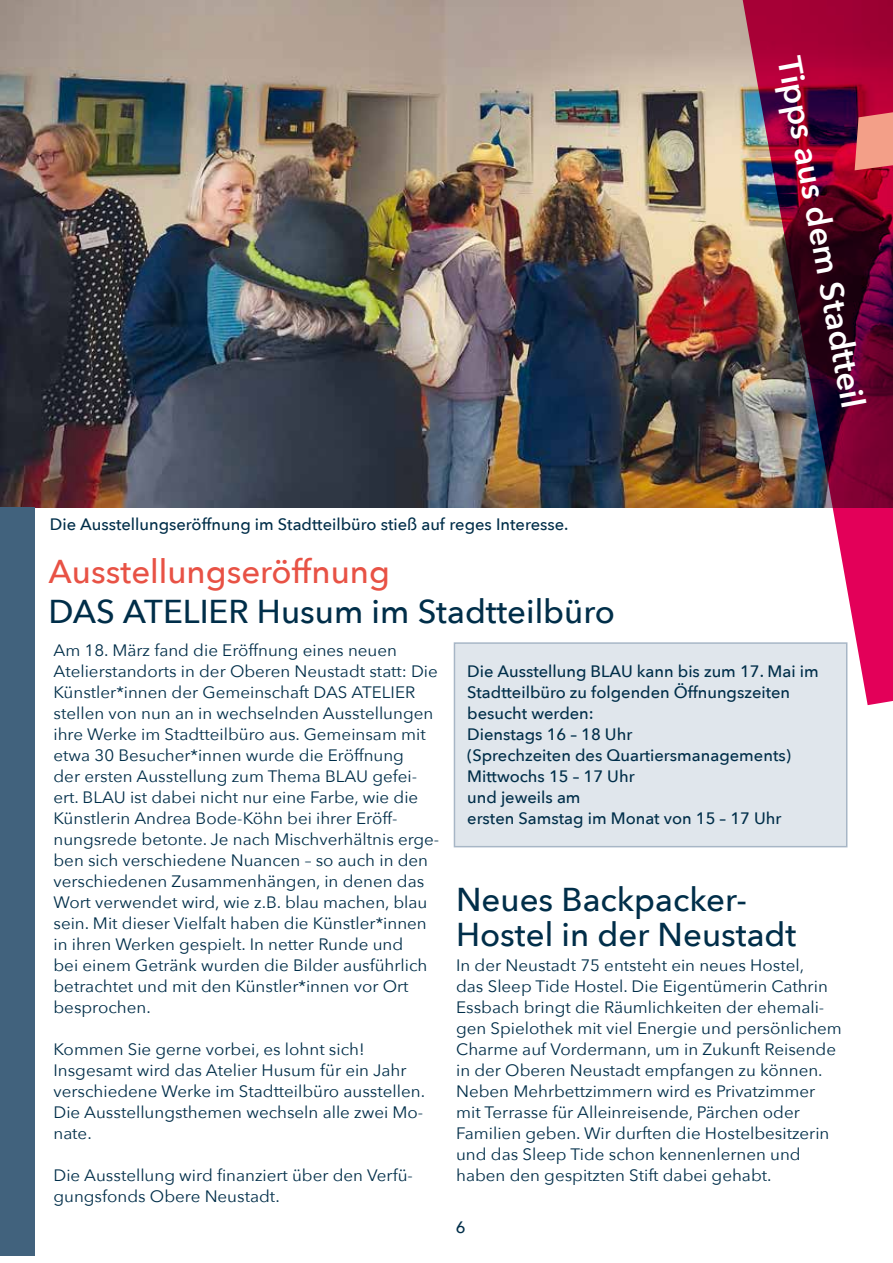
<style>
.page{position:relative;width:893px;height:1263px;background:#fff}
.page>*{position:absolute;margin:0;border:0;box-sizing:border-box;transform-origin:0 0}
.t1{font:500 33px/35.1px "Avenir Next";color:#002e49}
.t2{font:500 33px "Avenir Next";color:#e85245}
.t3{font:600 33px "Avenir Next";color:#fff}
.t4{font:16.5px/21px "Avenir Next";color:#002e49}
.t5{font:500 16.5px/21px "Avenir Next";color:#002e49}
</style>
<div class="page">
<img style="left:0;top:0;width:737px;height:507px">
<div style="left:0;top:507px;width:34px;height:748px;background:#41627d"></div>
<img style="left:737px;top:0;width:156px;height:705px">
<svg style="left:855px;top:112px;width:38px;height:58px"></svg>
<div style="left:454px;top:642px;width:393px;height:205px;background:#e0e6ec;border:2px solid #a7b6c6"></div>
<p class="t5" style="left:50px;top:513px;width:520px">Die Ausstellungseröffnung im Stadtteilbüro stieß auf reges Interesse.</p>
<h1 class="t2" style="left:49px;top:543px;width:343px">Ausstellungseröffnung</h1>
<h1 class="t1" style="left:49px;top:592px;width:568px">DAS ATELIER Husum im Stadtteilbüro</h1>
<h1 class="t3" style="left:815px;top:51px;width:359px;rotate:79deg">Tipps aus dem Stadtteil</h1>
<p class="t4" style="left:54px;top:639px;width:387px">Am 18. März fand die Eröffnung eines neuen Atelierstandorts in der Oberen Neustadt statt: Die Künstler*innen der Gemeinschaft DAS ATELIER stellen von nun an in wechselnden Ausstellungen ihre Werke im Stadtteilbüro aus. Gemeinsam mit etwa 30 Besucher*innen wurde die Eröffnung<br>der ersten Ausstellung zum Thema BLAU gefei&shy;ert. BLAU ist dabei nicht nur eine Farbe, wie die Künstlerin Andrea Bode-Köhn bei ihrer Eröff&shy;nungsrede betonte. Je nach Mischverhältnis erge&shy;ben sich verschiedene Nuancen – so auch in den verschiedenen Zusammenhängen, in denen das Wort verwendet wird, wie z.B. blau machen, blau sein. Mit dieser Vielfalt haben die Künstler*innen in ihren Werken gespielt. In netter Runde und<br>bei einem Getränk wurden die Bilder ausführlich betrachtet und mit den Künstler*innen vor Ort besprochen.</p>
<p class="t4" style="left:54px;top:1038px;width:373px">Kommen Sie gerne vorbei, es lohnt sich!<br>Insgesamt wird das Atelier Husum für ein Jahr verschiedene Werke im Stadtteilbüro ausstellen.<br>Die Ausstellungsthemen wechseln alle zwei Mo&shy;nate.</p>
<p class="t4" style="left:54px;top:1164px;width:361px">Die Ausstellung wird finanziert über den Verfü&shy;gungsfonds Obere Neustadt.</p>
<p class="t5" style="left:467px;top:660px;width:353px">Die Ausstellung BLAU kann bis zum 17. Mai im<br>Stadtteilbüro zu folgenden Öffnungszeiten besucht werden:<br>Dienstags 16 – 18 Uhr<br>(Sprechzeiten des Quartiersmanagements)<br>Mittwochs 15 – 17 Uhr<br>und jeweils am<br>ersten Samstag im Monat von 15 – 17 Uhr</p>
<h1 class="t1" style="left:456px;top:881px;width:342px">Neues Backpacker-<br>Hostel in der Neustadt</h1>
<p class="t4" style="left:456px;top:954px;width:387px">In der Neustadt 75 entsteht ein neues Hostel,<br>das Sleep Tide Hostel. Die Eigentümerin Cathrin Essbach bringt die Räumlichkeiten der ehemali&shy;gen Spielothek mit viel Energie und persönlichem Charme auf Vordermann, um in Zukunft Reisende in der Oberen Neustadt empfangen zu können.<br>Neben Mehrbettzimmern wird es Privatzimmer mit Terrasse für Alleinreisende, Pärchen oder Familien geben. Wir durften die Hostelbesitzerin und das Sleep Tide schon kennenlernen und haben den gespitzten Stift dabei gehabt.</p>
<p class="t5" style="left:456px;top:1216px;width:11px">6</p>
</div>
